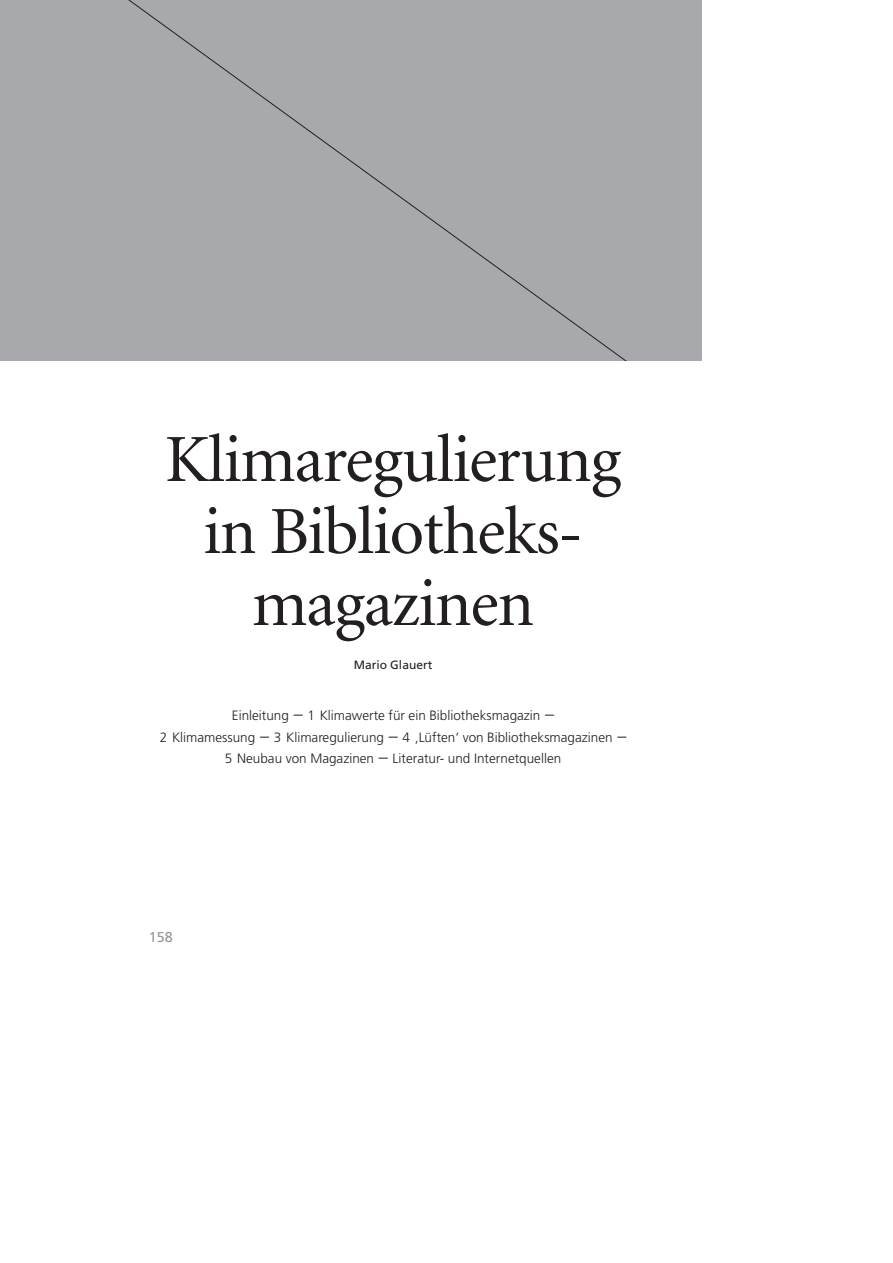
<style>
.page{position:relative;width:893px;height:1263px;background:#fff}
.page>*{position:absolute;margin:0;border:0;box-sizing:border-box;transform-origin:0 0}
.t1{font:67.5px/72px "Minion";letter-spacing:-.02em;color:#231f20;text-align:center}
.t2{font:14.25px "Frutiger";color:#939598}
.t3{font:300 13.5px/21.6px "Frutiger";color:#231f20;text-align:center}
.t4{font:12px "Frutiger";color:#231f20}
.s1{font-size:18px}
</style>
<div class="page">
<div style="left:0;top:0;width:702px;height:361px;background:#a7a9ac"></div>
<h1 class="t1" style="left:165px;top:429px;width:458px">Klimaregulierung in Bibliotheks&shy;magazinen</h1>
<p class="t4" style="left:354px;top:660px;width:80px">Mario Glauert</p>
<p class="t3" style="left:160px;top:706px;width:468px">Einleitung <span class="s1">–</span> 1 Klimawerte für ein Bibliotheksmagazin <span class="s1">–<br></span>2 Klimamessung <span class="s1">–</span> 3 Klimaregulierung <span class="s1">–</span> 4 ‚Lüften‘ von Bibliotheksmagazinen <span class="s1">–<br></span>5 Neubau von Magazinen <span class="s1">–</span> Literatur- und Internetquellen</p>
<p class="t2" style="left:149px;top:932px;width:25px">158</p>
</div>
